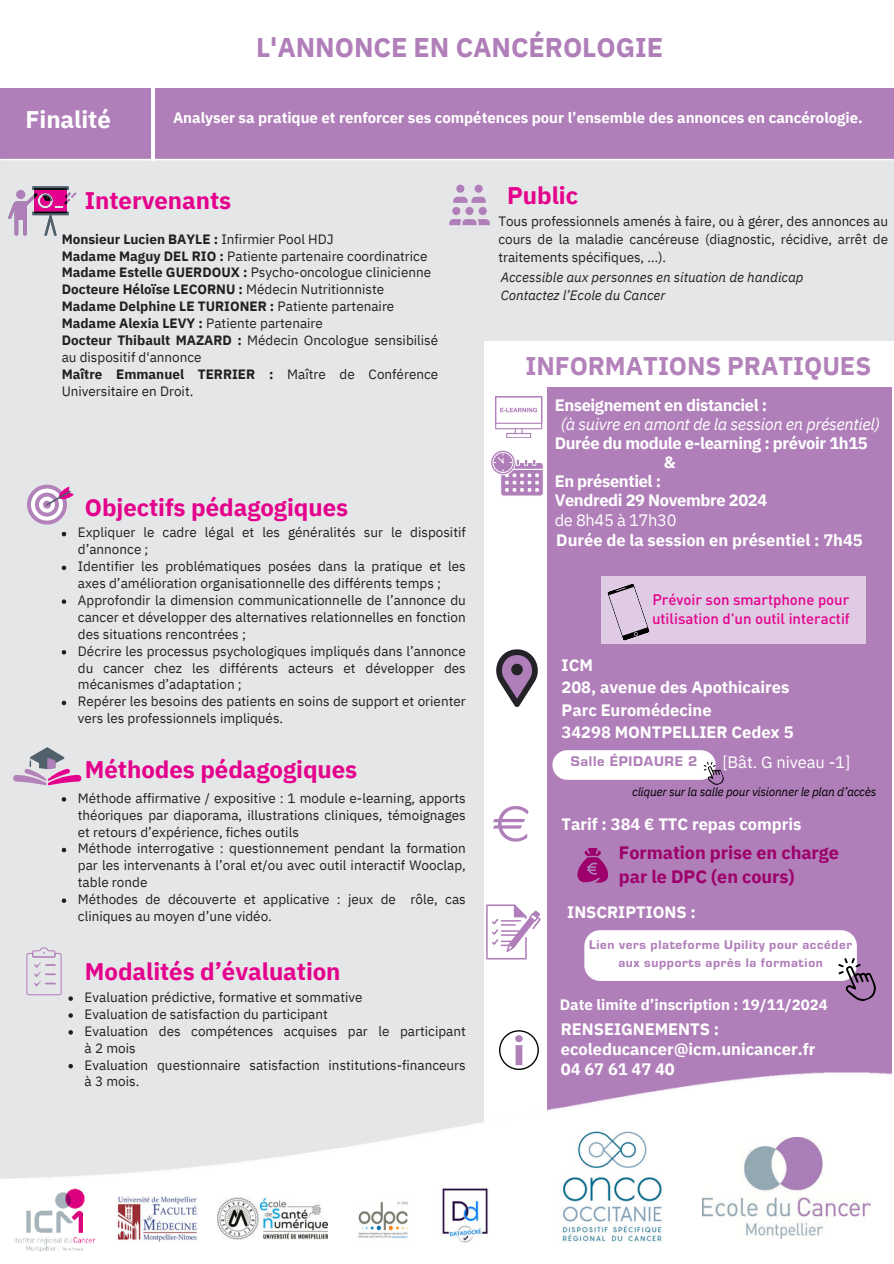
<style>
.page{position:relative;width:894px;height:1264px;background:#fff}
.page>*{position:absolute;margin:0;border:0;box-sizing:border-box;transform-origin:0 0}
.t1{font:700 27px "IBM Plex Sans";letter-spacing:-.005em;color:#b07eb9}
.t2{font:700 25.5px "IBM Plex Sans";letter-spacing:-.005em;color:#b382ba}
.t3{font:700 24px "IBM Plex Sans";letter-spacing:-.005em;color:#e4008c}
.t4{font:700 24px "IBM Plex Sans";letter-spacing:-.005em;color:#fff}
.t5{font:700 18px/24.8px "IBM Plex Sans";letter-spacing:-.005em;color:#9e006b}
.t6{font:700 16.5px/22.5px "IBM Plex Sans";letter-spacing:-.005em;color:#fff}
.t7{font:700 16.5px "IBM Plex Sans";letter-spacing:-.025em;color:#fff}
.t8{font:italic 16.5px "IBM Plex Sans";letter-spacing:-.025em;color:#fff}
.t9{font:16.5px "IBM Plex Sans";letter-spacing:-.005em;color:#fff}
.t10{font:16.5px "IBM Plex Sans";letter-spacing:-.025em;color:#fff}
.t11{font:700 15px "IBM Plex Sans";letter-spacing:-.005em;color:#fff}
.t12{font:500 15px/19.2px "DINOT";letter-spacing:-.005em;color:#e4008c}
.t13{font:14.55px "Eurostile Hea";letter-spacing:.05em;color:#b07eb9}
.t14{font:13.5px/16.8px "IBM Plex Sans";color:#231f20}
.t15{font:italic 13.5px/18px "IBM Plex Sans";letter-spacing:-.005em;color:#231f20}
.t16{font:13.05px/18px "Eurostile Hea";letter-spacing:.05em;color:#b07eb9;text-align:center}
.t17{font:italic 12px "IBM Plex Sans";letter-spacing:-.025em;color:#000}
.s1{font-weight:700}
</style>
<div class="page">
<div style="left:0;top:0;width:893px;height:1263px;background:#e5e6e8"></div>
<div style="left:484px;top:342px;width:409px;height:810px;background:#fff"></div>
<div style="left:547px;top:387px;width:344px;height:725px;background:#b07eb9"></div>
<svg style="left:27px;top:484px;width:47px;height:40px"></svg>
<svg style="left:13px;top:747px;width:68px;height:38px"></svg>
<svg style="left:26px;top:947px;width:35px;height:48px"></svg>
<div style="left:499px;top:1030px;width:39px;height:39px;border:1px solid #000;border-radius:50%"></div>
<svg style="left:515px;top:1035px;width:7px;height:18px"></svg>
<svg style="left:486px;top:904px;width:55px;height:55px"></svg>
<img style="left:0;top:1053px;width:893px;height:210px">
<img style="left:702px;top:1137px;width:168px;height:101px">
<img style="left:437px;top:1185px;width:56px;height:60px">
<img style="left:116px;top:1196px;width:82px;height:45px">
<img style="left:347px;top:1193px;width:71px;height:53px">
<img style="left:13px;top:1188px;width:82px;height:63px">
<img style="left:217px;top:1196px;width:111px;height:43px">
<svg style="left:8px;top:186px;width:69px;height:50px"></svg>
<svg style="left:491px;top:450px;width:52px;height:46px"></svg>
<svg style="left:496px;top:649px;width:41px;height:58px"></svg>
<svg style="left:493px;top:806px;width:35px;height:35px"></svg>
<svg style="left:577px;top:848px;width:31px;height:34px"></svg>
<svg style="left:449px;top:185px;width:40px;height:40px"></svg>
<div style="left:600px;top:576px;width:265px;height:67px;background:#dfcbe3"></div>
<svg style="left:607px;top:584px;width:42px;height:56px"></svg>
<svg style="left:495px;top:396px;width:47px;height:42px"></svg>
<div style="left:0;top:87px;width:893px;height:73px;background:#b07eb9"></div>
<hr style="left:152px;top:67px;width:3px;height:93px;background:#fff">
<div style="left:0;top:0;width:893px;height:87px;background:#fff"></div>
<div style="left:584px;top:930px;width:272px;height:51px;background:#fff;border-radius:16px"></div>
<svg style="left:838px;top:957px;width:37px;height:44px"></svg>
<div style="left:552px;top:750px;width:163px;height:29px;background:#fff;border-radius:15px"></div>
<svg style="left:703px;top:761px;width:20px;height:24px"></svg>
<img style="left:548px;top:1129px;width:127px;height:115px">
<svg style="left:62px;top:532px;width:4px;height:4px"></svg>
<svg style="left:62px;top:565px;width:4px;height:5px"></svg>
<svg style="left:62px;top:599px;width:4px;height:5px"></svg>
<svg style="left:62px;top:650px;width:4px;height:4px"></svg>
<svg style="left:62px;top:700px;width:4px;height:5px"></svg>
<svg style="left:62px;top:797px;width:4px;height:4px"></svg>
<svg style="left:62px;top:847px;width:4px;height:5px"></svg>
<svg style="left:62px;top:898px;width:4px;height:4px"></svg>
<svg style="left:68px;top:996px;width:5px;height:4px"></svg>
<svg style="left:68px;top:1013px;width:5px;height:4px"></svg>
<svg style="left:68px;top:1030px;width:5px;height:4px"></svg>
<svg style="left:68px;top:1063px;width:5px;height:5px"></svg>
<h1 class="t1" style="left:256px;top:26px;width:408px">L'ANNONCE EN CANCÉROLOGIE</h1>
<h3 class="t4" style="left:26px;top:100px;width:87px">Finalité</h3>
<p class="t11" style="left:173px;top:106px;width:691px">Analyser sa pratique et renforcer ses compétences pour l’ensemble des annonces en cancérologie.</p>
<h3 class="t3" style="left:85px;top:181px;width:148px">Intervenants</h3>
<p class="t14" style="left:62px;top:229px;width:378px"><span class="s1">Monsieur Lucien BAYLE :</span> Infirmier Pool HDJ<br><span class="s1">Madame Maguy DEL RIO :</span> Patiente partenaire coordinatrice <span class="s1">Madame Estelle GUERDOUX :</span> Psycho-oncologue clinicienne <span class="s1">Docteure Héloïse LECORNU :</span> Médecin Nutritionniste <span class="s1">Madame Delphine LE TURIONER :</span> Patiente partenaire <span class="s1">Madame Alexia LEVY :</span> Patiente partenaire<br><span class="s1">Docteur Thibault MAZARD :</span> Médecin Oncologue sensibilisé au dispositif d'annonce<br><span class="s1">Maître Emmanuel TERRIER :</span> Maître de Conférence Universitaire en Droit.</p>
<h3 class="t3" style="left:85px;top:488px;width:265px">Objectifs pédagogiques</h3>
<p class="t14" style="left:78px;top:523px;width:389px">Expliquer le cadre légal et les généralités sur le dispositif d’annonce ;<br>Identifier les problématiques posées dans la pratique et les axes d’amélioration organisationnelle des différents temps ; Approfondir la dimension communicationnelle de l’an nonce du cancer et développer des alternatives relation nelles en fonction des situations rencontrées ;<br>Décrire les processus psychologiques impliqués dans l’annonce du cancer chez les différents acteurs et développer des mécanismes d’adaptation ;<br>Repérer les besoins des patients en soins de support et orienter vers les professionnels impliqués.</p>
<h3 class="t3" style="left:85px;top:750px;width:274px">Méthodes pédagogiques</h3>
<p class="t14" style="left:78px;top:788px;width:389px">Méthode affirmative / expositive : 1 module e-learning, apports théoriques par diaporama, illustrations cliniques, témoignages et retours d’expérience, fiches outils<br>Méthode interrogative : questionnement pendant la formation par les intervenants à l’oral et/ou avec outil interactif Wooclap, table ronde<br>Méthodes de découverte et applicative : jeux de rôle, cas cliniques au moyen d’une vidéo.</p>
<h3 class="t3" style="left:85px;top:952px;width:257px">Modalités d’évaluation</h3>
<p class="t14" style="left:85px;top:987px;width:382px">Evaluation prédictive, formative et sommative<br>Evaluation de satisfaction du participant<br>Evaluation des compétences acquises par le participant à 2 mois<br>Evaluation questionnaire satisfaction institutions-financeurs à 3 mois.</p>
<h3 class="t3" style="left:507px;top:176px;width:72px">Public</h3>
<p class="t14" style="left:498px;top:211px;width:391px;line-height:18px;text-align:justify">Tous professionnels amenés à faire, ou à gérer, des annonces au cours de la maladie cancéreuse (diagnostic, récidive, arrêt de traitements spécifiques, …).</p>
<p class="t15" style="left:500px;top:267px;width:304px">Accessible aux personnes en situation de handicap<br>Contactez l’Ecole du Cancer</p>
<h2 class="t2" style="left:525px;top:345px;width:347px">INFORMATIONS PRATIQUES</h2>
<p class="t7" style="left:554px;top:392px;width:214px">Enseignement en distanciel :</p>
<p class="t8" style="left:560px;top:411px;width:320px">(à suivre en amont de la session en présentiel)</p>
<p class="t7" style="left:554px;top:430px;width:314px">Durée du module e-learning : prévoir 1h15</p>
<p class="t6" style="left:663px;top:449px;width:13px">&amp;</p>
<p class="t7" style="left:554px;top:468px;width:108px">En présentiel :</p>
<p class="t7" style="left:554px;top:487px;width:214px">Vendredi 29 Novembre 2024</p>
<p class="t10" style="left:554px;top:507px;width:123px">de 8h45 à 17h30</p>
<p class="t6" style="left:556px;top:527px;width:308px">Durée de la session en présentiel : 7h45</p>
<p class="t12" style="left:651px;top:589px;width:199px">Prévoir son smartphone pour utilisation d'un outil interactif</p>
<p class="t6" style="left:561px;top:652px;width:233px">ICM<br>208, avenue des Apothicaires<br>Parc Euromédecine<br>34298 MONTPELLIER Cedex 5</p>
<p class="t13" style="left:570px;top:753px;width:128px">Salle ÉPIDAURE 2</p>
<p class="t9" style="left:722px;top:749px;width:129px">[Bât. G niveau -1]</p>
<p class="t17" style="left:632px;top:783px;width:246px">cliquer sur la salle pour visionner le plan d’accès</p>
<p class="t6" style="left:561px;top:812px;width:241px">Tarif : 384 € TTC repas compris</p>
<h3 class="t5" style="left:618px;top:838px;width:221px">Formation prise en charge par le DPC (en cours)</h3>
<p class="t6" style="left:567px;top:900px;width:130px">INSCRIPTIONS :</p>
<p class="t16" style="left:589px;top:936px;width:264px">Lien vers plateforme Upility pour accéder aux supports après la formation</p>
<p class="t11" style="left:559px;top:992px;width:269px">Date limite d’inscription : 19/11/2024</p>
<p class="t6" style="left:560px;top:1017px;width:256px;line-height:20.2px">RENSEIGNEMENTS : ecoleducancer@icm.unicancer.fr<br>04 67 61 47 40</p>
</div>
